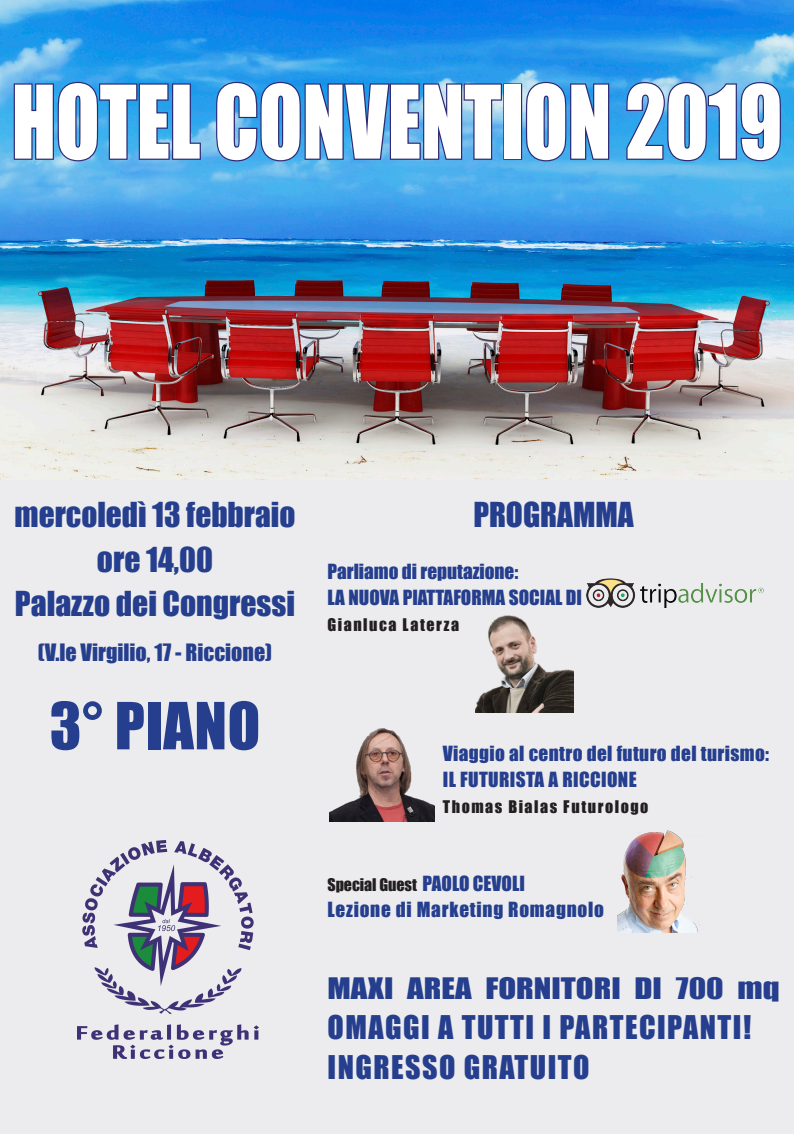
<style>
.page{position:relative;width:794px;height:1134px;background:#ecebed}
.page>*{position:absolute;margin:0;border:0;box-sizing:border-box;transform-origin:0 0}
.t1{font:93.6px "Impact";color:#fff;scale:.85 1}
.t2{font:60px "Impact";letter-spacing:.01em;color:#253f8e}
.t3{font:31.6px "Impact";color:#253f8e}
.t4{font:30px "Impact";letter-spacing:.05em;color:#253f8e}
.t5{font:27.2px "Impact";color:#253f8e;scale:1.2 1}
.t6{font:22px "Impact";color:#253f8e}
.t7{font:19.2px "Impact";letter-spacing:.02em;color:#253f8e}
.t8{font:19.2px "Impact";color:#253f8e}
.t9{font:19.2px "Impact";letter-spacing:.04em;color:#253f8e}
.t10{font:16px "Impact";letter-spacing:.095em;color:#231f20}
.t11{font:16px "Impact";letter-spacing:-.005em;color:#231f20}
.s1{font-size:19.2px;color:#253f8e}
</style>
<div class="page">
<img style="left:0;top:0;width:794px;height:480px">
<img style="left:77px;top:841px;width:181px;height:217px">
<svg style="left:13px;top:81px;width:189px;height:82px;background:#3e93d3"></svg>
<svg style="left:215px;top:81px;width:288px;height:95px;background:#4a93d2"></svg>
<div style="left:503px;top:83px;width:19px;height:77px;border:2px solid #2d2a73"></div>
<svg style="left:524px;top:81px;width:86px;height:82px;background:#4290d2"></svg>
<svg style="left:625px;top:81px;width:157px;height:82px;background:#4594d3"></svg>
<img style="left:617px;top:831px;width:83px;height:102px">
<img style="left:586px;top:578px;width:177px;height:29px">
<img style="left:475px;top:615px;width:98px;height:97px">
<img style="left:329px;top:728px;width:105px;height:94px">
<p class="t1" style="left:12px;top:49px;width:908px">HOTEL CONVENTION 2019</p>
<p class="t3" style="left:15px;top:490px;width:282px">mercoledì 13 febbraio</p>
<p class="t3" style="left:97px;top:535px;width:118px">ore 14,00</p>
<p class="t3" style="left:15px;top:579px;width:282px">Palazzo dei Congressi</p>
<p class="t6" style="left:38px;top:635px;width:236px">(V.le Virgilio, 17 - Riccione)</p>
<p class="t2" style="left:50px;top:679px;width:212px">3° PIANO</p>
<p class="t3" style="left:473px;top:490px;width:162px">PROGRAMMA</p>
<p class="t8" style="left:327px;top:557px;width:192px">Parliamo di reputazione:</p>
<p class="t8" style="left:327px;top:583px;width:256px">LA NUOVA PIATTAFORMA SOCIAL DI</p>
<p class="t10" style="left:327px;top:613px;width:133px">Gianluca Laterza</p>
<p class="t7" style="left:443px;top:739px;width:328px">Viaggio al centro del futuro del turismo:</p>
<p class="t7" style="left:443px;top:765px;width:195px">IL FUTURISTA A RICCIONE</p>
<p class="t10" style="left:443px;top:795px;width:207px">Thomas Bialas Futurologo</p>
<p class="t11" style="left:327px;top:873px;width:199px">Special Guest <span class="s1">PAOLO CEVOLI</span></p>
<p class="t9" style="left:327px;top:895px;width:278px">Lezione di Marketing Romagnolo</p>
<p class="t5" style="left:327px;top:967px;width:378px">MAXI AREA FORNITORI DI 700 mq</p>
<p class="t4" style="left:327px;top:1004px;width:425px">OMAGGI A TUTTI I PARTECIPANTI!</p>
<p class="t4" style="left:327px;top:1044px;width:264px">INGRESSO GRATUITO</p>
</div>
